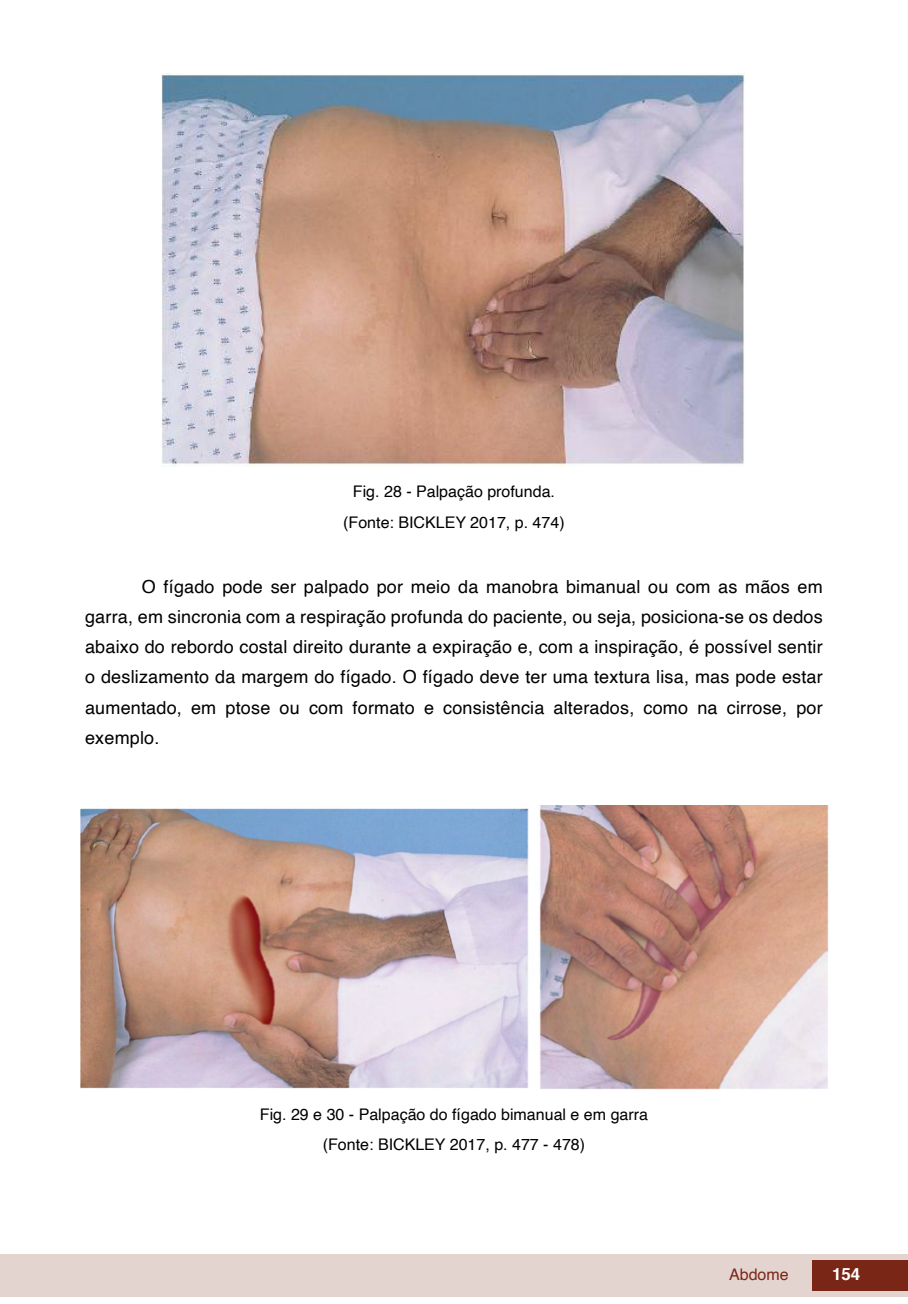
<style>
.page{position:relative;width:908px;height:1304px;background:#fff}
.page>*{position:absolute;margin:0;border:0;box-sizing:border-box;transform-origin:0 0}
.txt{font:18px/30px "Helvetica";letter-spacing:.01em;color:#000;text-align:justify}
.t1{font:700 16.8px "Helvetica";color:#fff}
.imagens_graf_tab{font:16px "Helvetica";color:#000}
.t2{font:16px "Helvetica";color:#7a2616}
</style>
<div class="page">
<div style="left:0;top:1254px;width:906px;height:43px;background:#e4d4d0"></div>
<div style="left:812px;top:1261px;width:95px;height:30px;background:#7a2616"></div>
<img style="left:162px;top:74px;width:583px;height:393px">
<img style="left:80px;top:805px;width:748px;height:284px">
<p class="imagens_graf_tab" style="left:353px;top:479px;width:203px">Fig. 28 - Palpação profunda.</p>
<p class="imagens_graf_tab" style="left:343px;top:510px;width:223px">(Fonte: BICKLEY 2017, p. 474)</p>
<p class="txt" style="left:85px;top:573px;width:738px;text-indent:57px">O fígado pode ser palpado por meio da manobra bimanual ou com as mãos em garra, em sincronia com a respiração profunda do paciente, ou seja, posiciona-se os dedos abaixo do rebordo costal direito durante a expiração e, com a inspiração, é possível sentir o deslizamento da margem do fígado. O fígado deve ter uma textura lisa, mas pode estar aumentado, em ptose ou com formato e consistência alterados, como na cirrose, por exemplo.</p>
<p class="imagens_graf_tab" style="left:260px;top:1102px;width:389px">Fig. 29 e 30 - Palpação do fígado bimanual e em garra</p>
<p class="imagens_graf_tab" style="left:322px;top:1132px;width:264px">(Fonte: BICKLEY 2017, p. 477 - 478)</p>
<p class="t2" style="left:728px;top:1262px;width:61px">Abdome</p>
<p class="t1" style="left:831px;top:1261px;width:30px">154</p>
</div>
